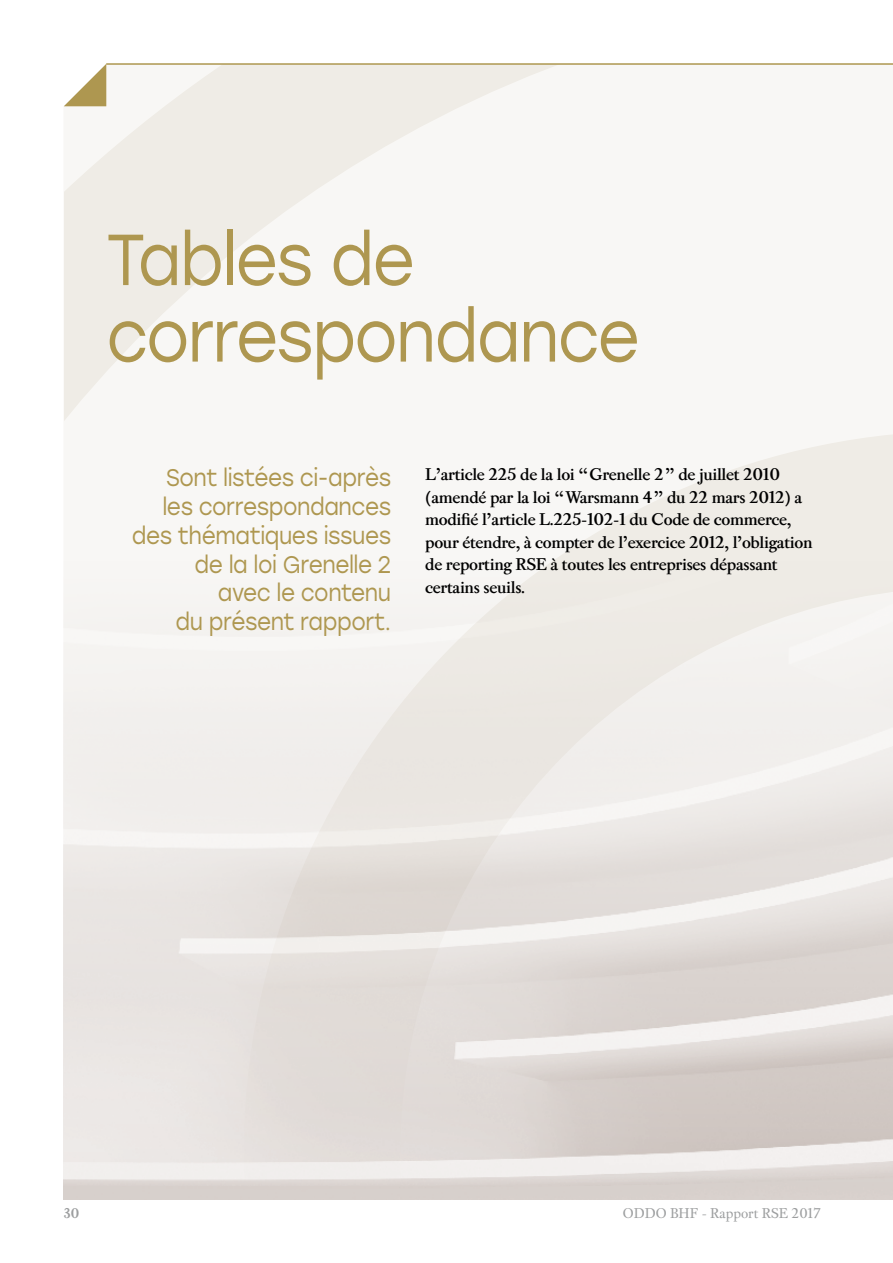
<style>
.page{position:relative;width:893px;height:1263px;background:#fff}
.page>*{position:absolute;margin:0;border:0;box-sizing:border-box;transform-origin:0 0}
.t1{font:72px/76.5px "Stolzl";letter-spacing:-.03em;color:#ae9750;scale:.9 1}
.t2{font:24px/28.8px "Stolzl";letter-spacing:-.02em;color:#ae9750;text-align:right;scale:.9 1}
.t3{font:600 18px/22.5px "Pradell";letter-spacing:-.02em;color:#000}
.t4{font:15px "Pradell";color:#9c9e9f}
.t5{font:700 15px "Pradell";color:#9c9e9f;scale:.95 1}
</style>
<div class="page">
<svg style="left:64px;top:65px;width:829px;height:496px;fill:#f8f7f5"></svg>
<svg style="left:64px;top:64px;width:42px;height:42px"></svg>
<hr style="left:106px;top:64px;width:787px;height:1px;background:#ae9750">
<h1 class="t1" style="left:106px;top:219px;width:594px">Tables de correspondance</h1>
<h2 class="t2" style="left:132px;top:462px;width:290px">Sont listées ci-après les correspondances des thématiques issues de la loi Grenelle 2<br>avec le contenu<br>du présent rapport.</h2>
<p class="t3" style="left:425px;top:463px;width:389px">L’article 225 de la loi “Grenelle 2” de juillet 2010 (amendé par la loi “Warsmann 4” du 22 mars 2012) a modifié l’article L.225-102-1 du Code de commerce, pour étendre, à compter de l’exercice 2012, l’obligation de reporting RSE à toutes les entreprises dépassant certains seuils.</p>
<p class="t5" style="left:64px;top:1204px;width:18px">30</p>
<p class="t4" style="left:623px;top:1204px;width:199px">ODDO BHF - Rapport RSE 2017</p>
</div>
